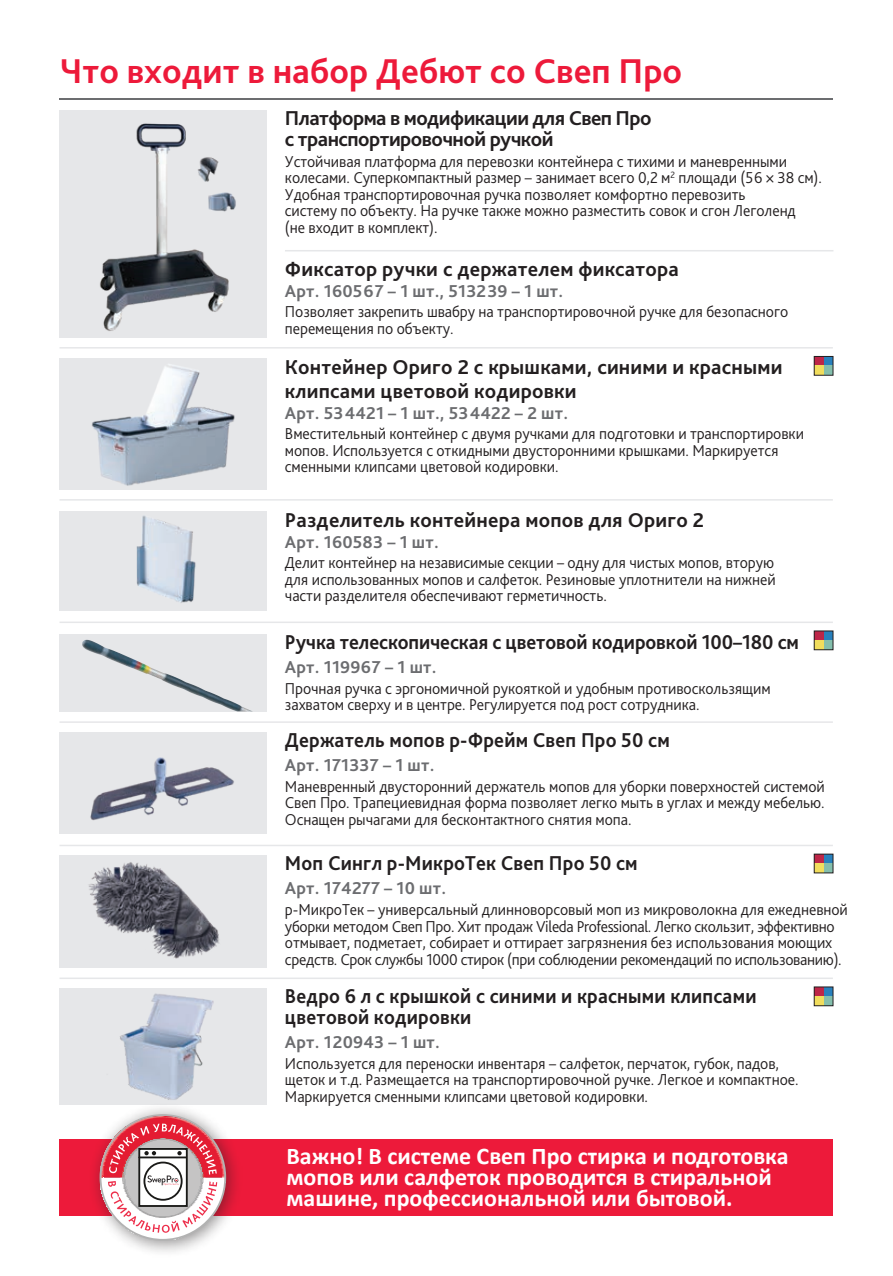
<style>
.page{position:relative;width:893px;height:1276px;background:#fff}
.page>*{position:absolute;margin:0;border:0;box-sizing:border-box;transform-origin:0 0}
.t1{font:700 36px "Bliss Pro";color:#ed1a3a}
.t2{font:700 24px/21px "Calibri";color:#fff}
.t3{font:700 21px/21px "Bliss Pro";letter-spacing:.01em;color:#231f20;scale:.95 1}
.t4{font:700 21px/24px "Bliss Pro";letter-spacing:.01em;color:#231f20}
.t5{font:700 21px/21px "Bliss Pro";letter-spacing:-.025em;color:#231f20}
.t6{font:700 18px "Bliss Pro";letter-spacing:.01em;color:#6c6d70}
.t7{font:300 16.5px/16.5px "Bliss Pro";letter-spacing:-.005em;color:#231f20;scale:.95 1}
</style>
<div class="page">
<div style="left:60px;top:732px;width:207px;height:101px;background:#e6e7e9"></div>
<img style="left:90px;top:757px;width:144px;height:64px">
<div style="left:60px;top:110px;width:207px;height:227px;background:#e6e7e9"></div>
<div style="left:60px;top:634px;width:207px;height:77px;background:#e6e7e9"></div>
<img style="left:82px;top:640px;width:170px;height:71px">
<svg style="left:813px;top:356px;width:1px;height:20px"></svg>
<div style="left:824px;top:357px;width:9px;height:9px;background:#2880bc"></div>
<div style="left:814px;top:357px;width:10px;height:9px;background:#bd2648"></div>
<div style="left:824px;top:366px;width:9px;height:9px;background:#84bfad"></div>
<div style="left:814px;top:366px;width:10px;height:9px;background:#f1dd5d"></div>
<div style="left:814px;top:356px;width:19px;height:20px;border:1px solid #231f20"></div>
<svg style="left:813px;top:630px;width:20px;height:21px"></svg>
<div style="left:824px;top:631px;width:9px;height:9px;background:#2880bc"></div>
<div style="left:814px;top:631px;width:10px;height:9px;background:#bd2648"></div>
<div style="left:824px;top:640px;width:9px;height:9px;background:#84bfad"></div>
<div style="left:814px;top:640px;width:10px;height:9px;background:#f1dd5d"></div>
<div style="left:814px;top:630px;width:19px;height:20px;border:1px solid #231f20"></div>
<hr style="left:60px;top:347px;width:773px;height:1px;background:#e6e7e9">
<hr style="left:285px;top:250px;width:548px;height:1px;background:#e6e7e9">
<hr style="left:60px;top:621px;width:773px;height:2px;background:#e6e7e9">
<hr style="left:60px;top:721px;width:773px;height:2px;background:#e6e7e9">
<img style="left:100px;top:123px;width:129px;height:208px">
<div style="left:60px;top:359px;width:207px;height:131px;background:#e6e7e9"></div>
<img style="left:92px;top:364px;width:143px;height:122px">
<img style="left:190px;top:151px;width:46px;height:66px">
<hr style="left:60px;top:499px;width:773px;height:1px;background:#e6e7e9">
<div style="left:60px;top:512px;width:207px;height:99px;background:#e6e7e9"></div>
<img style="left:136px;top:515px;width:60px;height:88px">
<hr style="left:60px;top:844px;width:773px;height:2px;background:#e6e7e9">
<div style="left:60px;top:855px;width:207px;height:113px;background:#e6e7e9"></div>
<hr style="left:60px;top:977px;width:773px;height:2px;background:#e6e7e9">
<div style="left:60px;top:988px;width:207px;height:117px;background:#e6e7e9"></div>
<div style="left:60px;top:1139px;width:773px;height:76px;background:#ed1a3a"></div>
<img style="left:120px;top:993px;width:94px;height:107px">
<svg style="left:813px;top:853px;width:20px;height:21px"></svg>
<div style="left:824px;top:854px;width:9px;height:9px;background:#2880bc"></div>
<div style="left:814px;top:854px;width:10px;height:9px;background:#bd2648"></div>
<div style="left:824px;top:863px;width:9px;height:9px;background:#84bfad"></div>
<div style="left:814px;top:863px;width:10px;height:9px;background:#f1dd5d"></div>
<div style="left:814px;top:853px;width:19px;height:20px;border:1px solid #231f20"></div>
<svg style="left:813px;top:986px;width:1px;height:20px"></svg>
<div style="left:824px;top:987px;width:9px;height:9px;background:#2880bc"></div>
<div style="left:814px;top:987px;width:10px;height:9px;background:#bd2648"></div>
<div style="left:824px;top:996px;width:9px;height:9px;background:#84bfad"></div>
<div style="left:814px;top:996px;width:10px;height:9px;background:#f1dd5d"></div>
<div style="left:814px;top:986px;width:19px;height:20px;border:1px solid #231f20"></div>
<hr style="left:59px;top:98px;width:774px;height:2px;background:#6c6d70">
<div style="left:88px;top:1102px;width:155px;height:155px;background:#231f20;opacity:.5"></div>
<svg style="left:100px;top:1115px;width:125px;height:125px"></svg>
<img style="left:89px;top:862px;width:130px;height:97px">
<h1 class="t1" style="left:60px;top:48px;width:624px">Что входит в набор Дебют со Свеп Про</h1>
<p class="t5" style="left:285px;top:107px;width:368px">Платформа в модификации для Свеп Про с транспортировочной ручкой</p>
<p class="t7" style="left:285px;top:153px;width:567px">Устойчивая платформа для перевозки контейнера с тихими и маневренными колесами. Суперкомпактный размер – занимает всего 0,2 м<sup>2</sup> площади (56 × 38 см).<br>Удобная транспортировочная ручка позволяет комфортно перевозить<br>систему по объекту. На ручке также можно разместить совок и сгон Леголенд<br>(не входит в комплект).</p>
<p class="t4" style="left:285px;top:256px;width:396px">Фиксатор ручки с держателем фиксатора</p>
<p class="t6" style="left:285px;top:279px;width:280px">Арт. 160567 – 1 шт., 513239 – 1 шт.</p>
<p class="t7" style="left:285px;top:303px;width:531px">Позволяет закрепить швабру на транспортировочной ручке для безопасного перемещения по объекту.</p>
<p class="t4" style="left:285px;top:354px;width:499px">Контейнер Ориго 2 с крышками, синими и красными клипсами цветовой кодировки</p>
<p class="t6" style="left:285px;top:401px;width:285px">Арт. 534421 – 1 шт., 534422 – 2 шт.</p>
<p class="t7" style="left:285px;top:425px;width:548px">Вместительный контейнер с двумя ручками для подготовки и транспортировки мопов. Используется с откидными двусторонними крышками. Маркируется сменными клипсами цветовой кодировки.</p>
<p class="t4" style="left:285px;top:507px;width:421px">Разделитель контейнера мопов для Ориго 2</p>
<p class="t6" style="left:285px;top:530px;width:155px">Арт. 160583 – 1 шт.</p>
<p class="t7" style="left:285px;top:554px;width:518px;text-align:justify">Делит контейнер на независимые секции – одну для чистых мопов, вторую для использованных мопов и салфеток. Резиновые уплотнители на нижней части разделителя обеспечивают герметичность.</p>
<p class="t3" style="left:285px;top:631px;width:543px">Ручка телескопическая с цветовой кодировкой 100–180 см</p>
<p class="t6" style="left:285px;top:656px;width:153px">Арт. 119967 – 1 шт.</p>
<p class="t7" style="left:285px;top:679px;width:513px">Прочная ручка с эргономичной рукояткой и удобным противоскользящим захватом сверху и в центре. Регулируется под рост сотрудника.</p>
<p class="t3" style="left:285px;top:729px;width:407px">Держатель мопов р-Фрейм Свеп Про 50 см</p>
<p class="t6" style="left:285px;top:753px;width:151px">Арт. 171337 – 1 шт.</p>
<p class="t7" style="left:285px;top:777px;width:570px;text-align:justify">Маневренный двусторонний держатель мопов для уборки поверхностей системой Свеп Про. Трапециевидная форма позволяет легко мыть в углах и между мебелью.<br>Оснащен рычагами для бесконтактного снятия мопа.</p>
<p class="t3" style="left:285px;top:852px;width:373px">Моп Сингл р-МикроТек Свеп Про 50 см</p>
<p class="t6" style="left:285px;top:877px;width:163px">Арт. 174277 – 10 шт.</p>
<p class="t7" style="left:285px;top:901px;width:594px">р-МикроТек – универсальный длинноворсовый моп из микроволокна для ежедневной уборки методом Свеп Про. Хит продаж Vileda Professional. Легко скользит, эффективно отмывает, подметает, собирает и оттирает загрязнения без использования моющих средств. Срок службы 1000 стирок (при соблюдении рекомендаций по использованию).</p>
<p class="t3" style="left:285px;top:985px;width:498px">Ведро 6 л с крышкой с синими и красными клипсами цветовой кодировки</p>
<p class="t6" style="left:285px;top:1031px;width:157px">Арт. 120943 – 1 шт.</p>
<p class="t7" style="left:285px;top:1054px;width:542px">Используется для переноски инвентаря – салфеток, перчаток, губок, падов, щеток и т.д. Размещается на транспортировочной ручке. Легкое и компактное.<br>Маркируется сменными клипсами цветовой кодировки.</p>
<h2 class="t2" style="left:286px;top:1145px;width:504px">Важно! В системе Свеп Про стирка и подготовка мопов или салфеток проводится в стиральной машине, профессиональной или бытовой.</h2>
</div>
